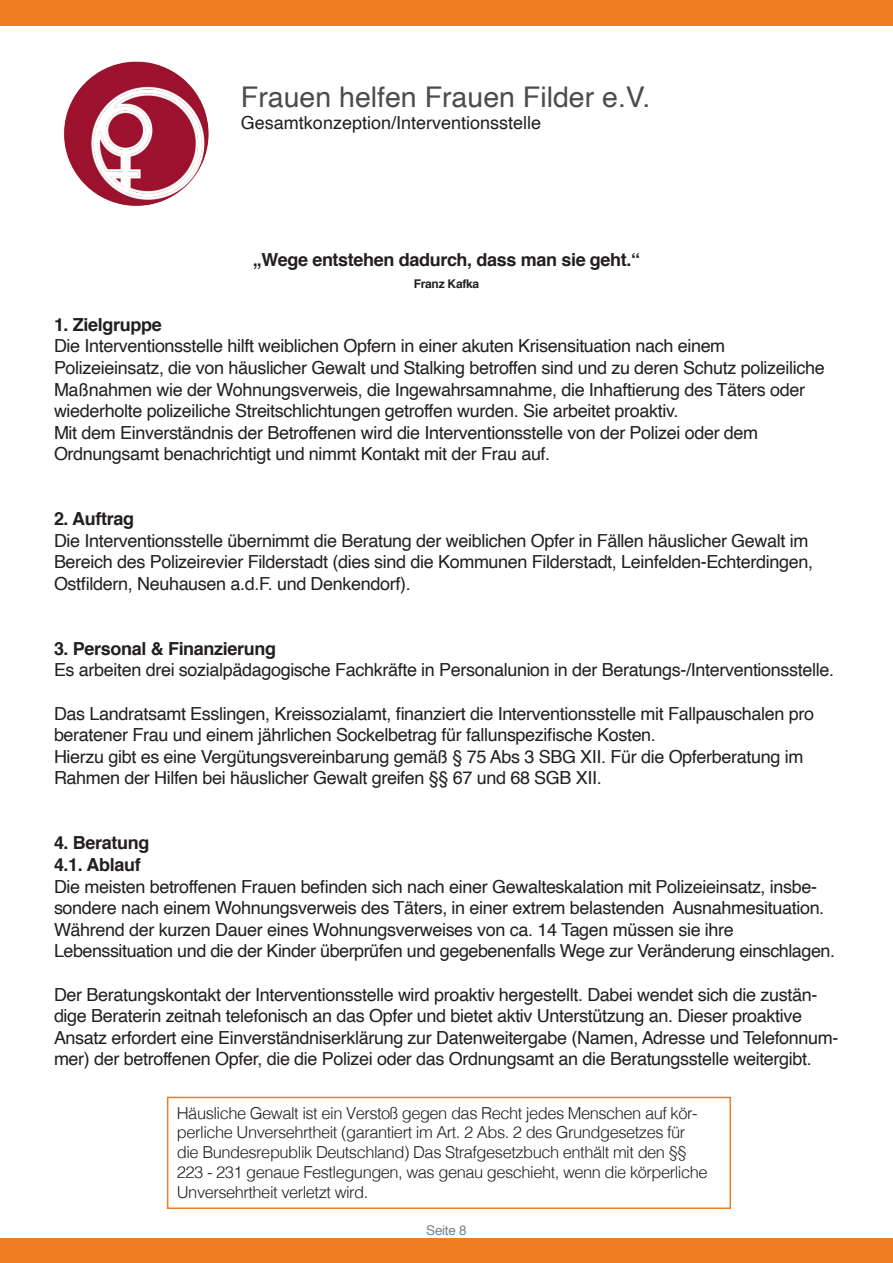
<style>
.page{position:relative;width:893px;height:1263px;background:#fff}
.page>*{position:absolute;margin:0;border:0;box-sizing:border-box;transform-origin:0 0}
.t1{font:28.5px "Helvetica";color:#4b4c4d}
.t2{font:18px/21.6px "Helvetica";letter-spacing:-.02em;color:#231f20}
.t3{font:700 18px "Helvetica";letter-spacing:-.02em;color:#231f20}
.t4{font:18px "Helvetica";color:#231f20}
.t5{font:300 16.5px/19.8px "Helvetica";letter-spacing:-.03em;color:#231f20}
.t6{font:13.5px "Helvetica";letter-spacing:-.02em;color:#808285}
.t7{font:700 12px "Helvetica";letter-spacing:-.02em;color:#231f20}
</style>
<div class="page">
<div style="left:0;top:0;width:893px;height:26px;background:#ee7e21"></div>
<div style="left:0;top:1238px;width:893px;height:25px;background:#ee7e21"></div>
<img style="left:64px;top:61px;width:145px;height:145px">
<div style="left:167px;top:1097px;width:564px;height:112px;border:2px solid #ee7e21"></div>
<p class="t1" style="left:241px;top:75px;width:411px">Frauen helfen Frauen Filder e.V.</p>
<p class="t4" style="left:241px;top:109px;width:302px">Gesamtkonzeption/Interventionsstelle</p>
<p class="t3" style="left:253px;top:245px;width:389px">„Wege entstehen dadurch, dass man sie geht.“</p>
<p class="t7" style="left:414px;top:274px;width:67px">Franz Kafka</p>
<p class="t3" style="left:54px;top:310px;width:109px">1. Zielgruppe</p>
<p class="t2" style="left:54px;top:336px;width:673px">Die Interventionsstelle hilft weiblichen Opfern in einer akuten Krisensituation nach einem</p>
<p class="t2" style="left:54px;top:357px;width:772px">Polizeieinsatz, die von häuslicher Gewalt und Stalking betroffen sind und zu deren Schutz polizeiliche<br>Maßnahmen wie der Wohnungsverweis, die Ingewahrsamnahme, die Inhaftierung des Täters oder wiederholte polizeiliche Streitschlichtungen getroffen wurden. Sie arbeitet proaktiv.</p>
<p class="t2" style="left:54px;top:422px;width:706px">Mit dem Einverständnis der Betroffenen wird die Interventionsstelle von der Polizei oder dem</p>
<p class="t2" style="left:54px;top:444px;width:498px">Ordnungsamt benachrichtigt und nimmt Kontakt mit der Frau auf.</p>
<p class="t3" style="left:54px;top:504px;width:82px">2. Auftrag</p>
<p class="t2" style="left:54px;top:530px;width:761px">Die Interventionsstelle übernimmt die Beratung der weiblichen Opfer in Fällen häuslicher Gewalt im<br>Bereich des Polizeirevier Filderstadt (dies sind die Kommunen Filderstadt, Leinfelden-Echterdingen,<br>Ostfildern, Neuhausen a.d.F. und Denkendorf).</p>
<p class="t3" style="left:54px;top:634px;width:224px">3. Personal &amp; Finanzierung</p>
<p class="t2" style="left:54px;top:660px;width:782px">Es arbeiten drei sozialpädagogische Fachkräfte in Personalunion in der Beratungs-/Interventionsstelle.</p>
<p class="t2" style="left:54px;top:703px;width:762px">Das Landratsamt Esslingen, Kreissozialamt, finanziert die Interventionsstelle mit Fallpauschalen pro beratener Frau und einem jährlichen Sockelbetrag für fallunspezifische Kosten.</p>
<p class="t2" style="left:54px;top:746px;width:751px">Hierzu gibt es eine Vergütungsvereinbarung gemäß § 75 Abs 3 SBG XII. Für die Opferberatung im<br>Rahmen der Hilfen bei häuslicher Gewalt greifen §§ 67 und 68 SGB XII.</p>
<p class="t3" style="left:54px;top:828px;width:97px">4. Beratung</p>
<p class="t3" style="left:54px;top:850px;width:88px">4.1. Ablauf</p>
<p class="t2" style="left:54px;top:876px;width:772px">Die meisten betroffenen Frauen befinden sich nach einer Gewalteskalation mit Polizeieinsatz, insbe&shy;sondere nach einem Wohnungsverweis des Täters, in einer extrem belastenden Ausnahmesituation.</p>
<p class="t2" style="left:54px;top:919px;width:681px">Während der kurzen Dauer eines Wohnungsverweises von ca. 14 Tagen müssen sie ihre</p>
<p class="t2" style="left:54px;top:941px;width:783px">Lebenssituation und die der Kinder überprüfen und gegebenenfalls Wege zur Veränderung einschlagen.</p>
<p class="t2" style="left:54px;top:984px;width:786px">Der Beratungskontakt der Interventionsstelle wird proaktiv hergestellt. Dabei wendet sich die zustän&shy;dige Beraterin zeitnah telefonisch an das Opfer und bietet aktiv Unterstützung an. Dieser proaktive Ansatz erfordert eine Einverständniserklärung zur Datenweitergabe (Namen, Adresse und Telefonnum&shy;mer) der betroffenen Opfer, die die Polizei oder das Ordnungsamt an die Beratungsstelle weitergibt.</p>
<p class="t5" style="left:177px;top:1102px;width:532px">Häusliche Gewalt ist ein Verstoß gegen das Recht jedes Menschen auf kör&shy;perliche Unversehrtheit (garantiert im Art. 2 Abs. 2 des Grundgesetzes für die Bundesrepublik Deutschland) Das Strafgesetzbuch enthält mit den §§ 223 - 231 genaue Festlegungen, was genau geschieht, wenn die körperliche Unversehrtheit verletzt wird.</p>
<p class="t6" style="left:426px;top:1220px;width:42px">Seite 8</p>
</div>
